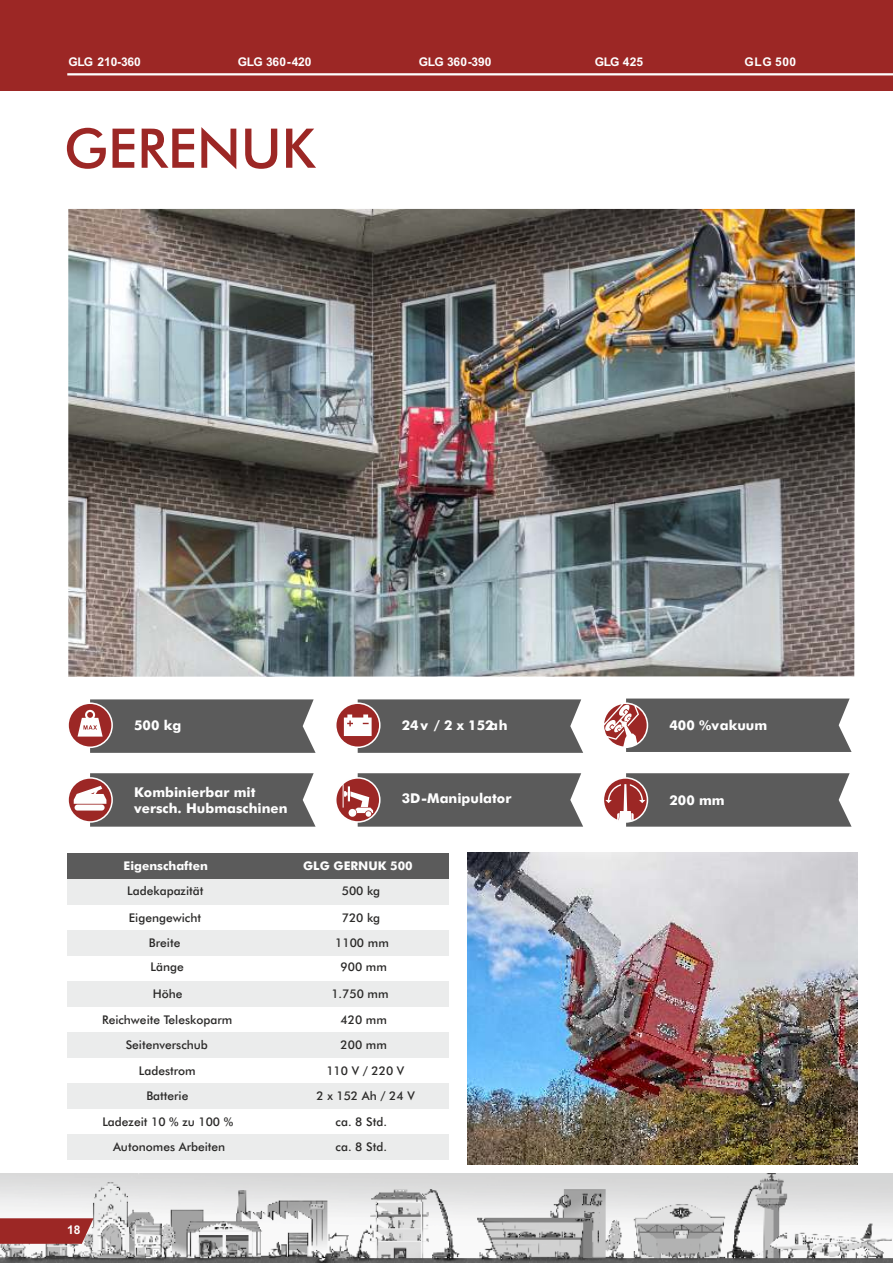
<style>
.page{position:relative;width:893px;height:1263px;background:#fff}
.page>*{position:absolute;margin:0;border:0;box-sizing:border-box;transform-origin:0 0}
.t1{font:500 54.75px "Futura BT";color:#9c2725}
.t2{font:700 13.5px/16.2px "Futura BT";color:#fefefe}
.t3{font:500 12px "Futura BT";color:#2b2a29}
.t4{font:700 12px "Arial";letter-spacing:-.01em;color:#fefefe}
.t5{font:700 12px "Futura BT";color:#fefefe}
</style>
<div class="page">
<img style="left:0;top:1173px;width:893px;height:90px">
<div style="left:67px;top:1134px;width:382px;height:25px;background:#ebecec"></div>
<svg style="left:0;top:1218px;width:94px;height:26px;background:#a03533"></svg>
<div style="left:67px;top:930px;width:382px;height:25px;background:#ebecec"></div>
<div style="left:67px;top:981px;width:382px;height:25px;background:#ebecec"></div>
<div style="left:67px;top:1032px;width:382px;height:25px;background:#ebecec"></div>
<div style="left:67px;top:1083px;width:382px;height:25px;background:#ebecec"></div>
<div style="left:67px;top:853px;width:382px;height:26px;background:#5b5b5b"></div>
<div style="left:67px;top:879px;width:382px;height:25px;background:#ebecec"></div>
<svg style="left:336px;top:699px;width:247px;height:54px;background:#726a6a"></svg>
<svg style="left:604px;top:698px;width:248px;height:54px;background:#726b6a"></svg>
<svg style="left:336px;top:773px;width:247px;height:54px;background:#716868"></svg>
<svg style="left:604px;top:773px;width:248px;height:54px;background:#716767"></svg>
<svg style="left:69px;top:699px;width:247px;height:54px;background:#716868"></svg>
<svg style="left:69px;top:773px;width:247px;height:54px;background:#736b6b"></svg>
<div style="left:1px;top:0;width:892px;height:91px;background:#9c2725"></div>
<hr style="left:67px;top:73px;width:826px;height:2px;background:#fefefe">
<img style="left:68px;top:209px;width:787px;height:468px">
<img style="left:468px;top:852px;width:389px;height:312px">
<p class="t4" style="left:68px;top:57px;width:74px">GLG 210-360</p>
<p class="t4" style="left:238px;top:57px;width:75px">GLG 360-420</p>
<p class="t4" style="left:419px;top:57px;width:74px">GLG 360-390</p>
<p class="t4" style="left:595px;top:57px;width:50px">GLG 425</p>
<p class="t4" style="left:744px;top:57px;width:53px">GLG 500</p>
<h1 class="t1" style="left:64px;top:126px;width:253px">GERENUK</h1>
<p class="t2" style="left:134px;top:718px;width:49px">500 kg</p>
<p class="t2" style="left:402px;top:718px;width:107px">24 v / 2 x 152 ah</p>
<p class="t2" style="left:669px;top:718px;width:99px">400 % vakuum</p>
<p class="t2" style="left:134px;top:785px;width:155px">Kombinierbar mit versch. Hubmaschinen</p>
<p class="t2" style="left:669px;top:793px;width:57px">200 mm</p>
<p class="t2" style="left:402px;top:792px;width:111px">3D-Manipulator</p>
<p class="t5" style="left:124px;top:861px;width:86px">Eigenschaften</p>
<p class="t5" style="left:303px;top:861px;width:111px">GLG GERNUK 500</p>
<p class="t3" style="left:127px;top:885px;width:78px">Ladekapazität</p>
<p class="t3" style="left:342px;top:885px;width:40px">500 kg</p>
<p class="t3" style="left:129px;top:913px;width:74px">Eigengewicht</p>
<p class="t3" style="left:342px;top:913px;width:40px">720 kg</p>
<p class="t3" style="left:149px;top:938px;width:33px">Breite</p>
<p class="t3" style="left:335px;top:938px;width:55px">1100 mm</p>
<p class="t3" style="left:150px;top:962px;width:35px">Länge</p>
<p class="t3" style="left:341px;top:962px;width:48px">900 mm</p>
<p class="t3" style="left:153px;top:989px;width:31px">Höhe</p>
<p class="t3" style="left:331px;top:989px;width:59px">1.750 mm</p>
<p class="t3" style="left:102px;top:1015px;width:132px">Reichweite Teleskoparm</p>
<p class="t3" style="left:341px;top:1015px;width:48px">420 mm</p>
<p class="t3" style="left:126px;top:1040px;width:84px">Seitenverschub</p>
<p class="t3" style="left:341px;top:1040px;width:48px">200 mm</p>
<p class="t3" style="left:139px;top:1066px;width:58px">Ladestrom</p>
<p class="t3" style="left:326px;top:1066px;width:80px">110 V / 220 V</p>
<p class="t3" style="left:146px;top:1091px;width:44px">Batterie</p>
<p class="t3" style="left:317px;top:1091px;width:100px">2 x 152 Ah / 24 V</p>
<p class="t3" style="left:102px;top:1117px;width:132px">Ladezeit 10 % zu 100 %</p>
<p class="t3" style="left:336px;top:1117px;width:53px">ca. 8 Std.</p>
<p class="t4" style="left:67px;top:1225px;width:15px">18</p>
<p class="t3" style="left:113px;top:1142px;width:114px">Autonomes Arbeiten</p>
<p class="t3" style="left:336px;top:1142px;width:53px">ca. 8 Std.</p>
</div>
